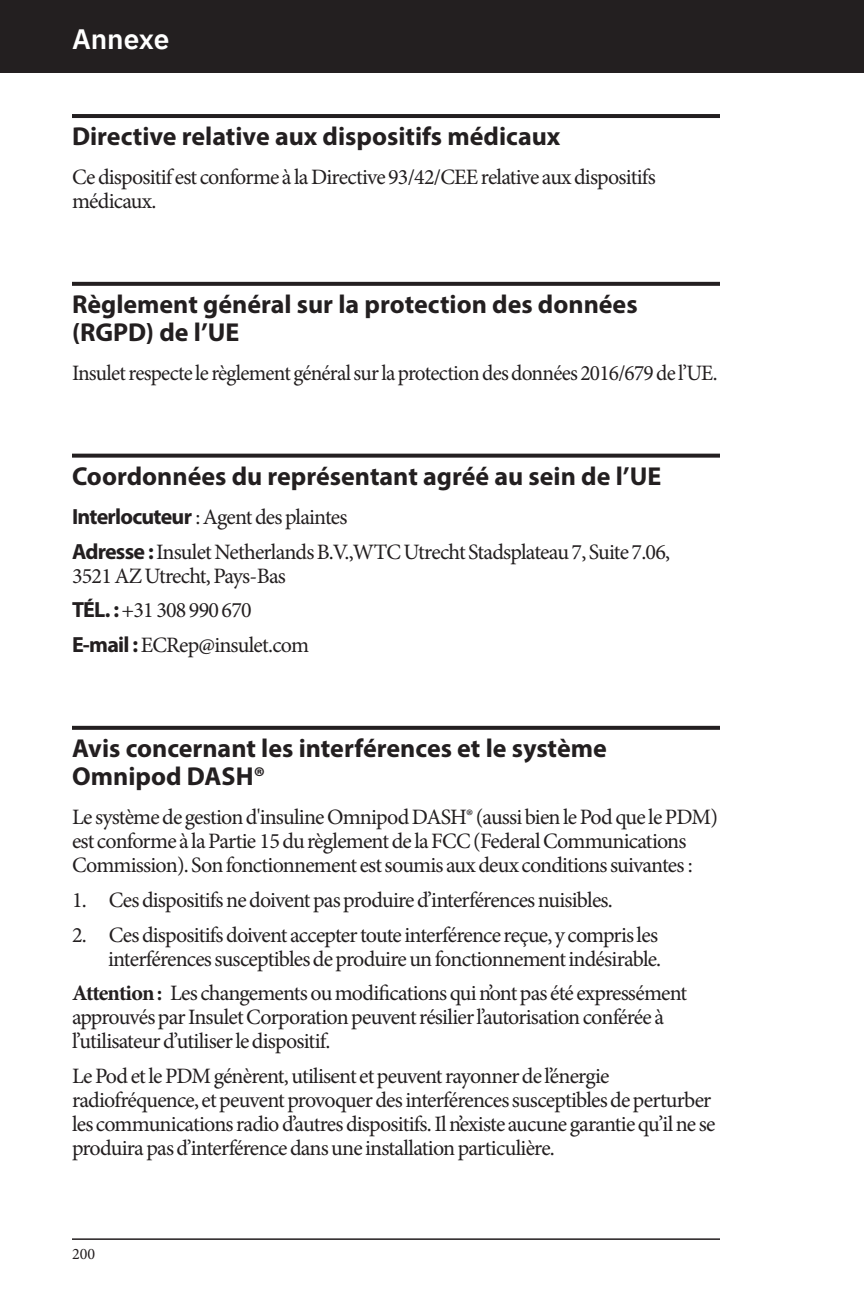
<style>
.page{position:relative;width:864px;height:1296px;background:#fff}
.page>*{position:absolute;margin:0;border:0;box-sizing:border-box;transform-origin:0 0}
.t1{font:600 28px "IBM Plex Sans";color:#fff}
.t2{font:700 26px/28px "Myriad Pro";color:#231f20}
.t3{font:22px/24px "Minion Pro";letter-spacing:-.035em;color:#231f20}
.t4{font:16px "Minion Pro";color:#231f20}
.s1{font-family:"Myriad Pro";font-weight:700}
.s2{font-weight:700}
</style>
<div class="page">
<div style="left:0;top:0;width:864px;height:73px;background:#231f20"></div>
<hr style="left:72px;top:1238px;width:648px;height:2px;background:#231f20">
<hr style="left:72px;top:114px;width:648px;height:4px;background:#231f20">
<svg style="left:72px;top:282px;width:648px;height:4px;background:#2c2829"></svg>
<svg style="left:72px;top:454px;width:648px;height:4px;background:#373334"></svg>
<svg style="left:72px;top:726px;width:648px;height:4px;background:#2c2829"></svg>
<p class="t1" style="left:72px;top:17px;width:99px">Annexe</p>
<p class="t2" style="left:72px;top:121px;width:490px">Directive relative aux dispositifs médicaux</p>
<p class="t3" style="left:72px;top:165px;width:585px">Ce dispositif est conforme à la Directive 93/42/CEE relative aux dispositifs médicaux.</p>
<p class="t2" style="left:72px;top:289px;width:567px">Règlement général sur la protection des données (RGPD) de l’UE</p>
<p class="t3" style="left:72px;top:361px;width:647px">Insulet respecte le règlement général sur la protection des données 2016/679 de l’UE.</p>
<p class="t2" style="left:72px;top:461px;width:591px">Coordonnées du représentant agréé au sein de l’UE</p>
<p class="t3" style="left:72px;top:499px;width:600px;line-height:34.8px"><span class="s1">Interlocuteur</span> : Agent des plaintes<br><span class="s1">Adresse :</span> Insulet Netherlands B.V.,WTC Utrecht Stadsplateau 7, Suite 7.06,</p>
<p class="t3" style="left:72px;top:558px;width:239px;line-height:34.8px">3521 AZ Utrecht, Pays-Bas<br><span class="s1">TÉL. :</span> +31 308 990 670<br><span class="s1">E-mail :</span> ECRep@insulet.com</p>
<p class="t2" style="left:72px;top:733px;width:536px">Avis concernant les interférences et le système<br>Omnipod DASH®</p>
<p class="t3" style="left:72px;top:805px;width:647px">Le système de gestion d'insuline Omnipod DASH® (aussi bien le Pod que le PDM) est conforme à la Partie 15 du règlement de la FCC (Federal Communications<br>Commission). Son fonctionnement est soumis aux deux conditions suivantes :</p>
<p class="t3" style="left:72px;top:888px;width:542px">1. Ces dispositifs ne doivent pas produire d’interférences nuisibles.</p>
<p class="t3" style="left:72px;top:923px;width:591px;text-align:right">2. Ces dispositifs doivent accepter toute interférence reçue, y compris les interférences susceptibles de produire un fonctionnement indésirable.</p>
<p class="t3" style="left:72px;top:981px;width:617px"><span class="s2">Attention :</span> Les changements ou modifications qui n’ont pas été expressément approuvés par Insulet Corporation peuvent résilier l’autorisation conférée à l’utilisateur d’utiliser le dispositif.</p>
<p class="t3" style="left:72px;top:1064px;width:645px">Le Pod et le PDM génèrent, utilisent et peuvent rayonner de l’énergie radiofréquence, et peuvent provoquer des interférences susceptibles de perturber les communications radio d’autres dispositifs. Il n’existe aucune garantie qu’il ne se produira pas d’interférence dans une installation particulière.</p>
<p class="t4" style="left:72px;top:1243px;width:25px">200</p>
</div>
